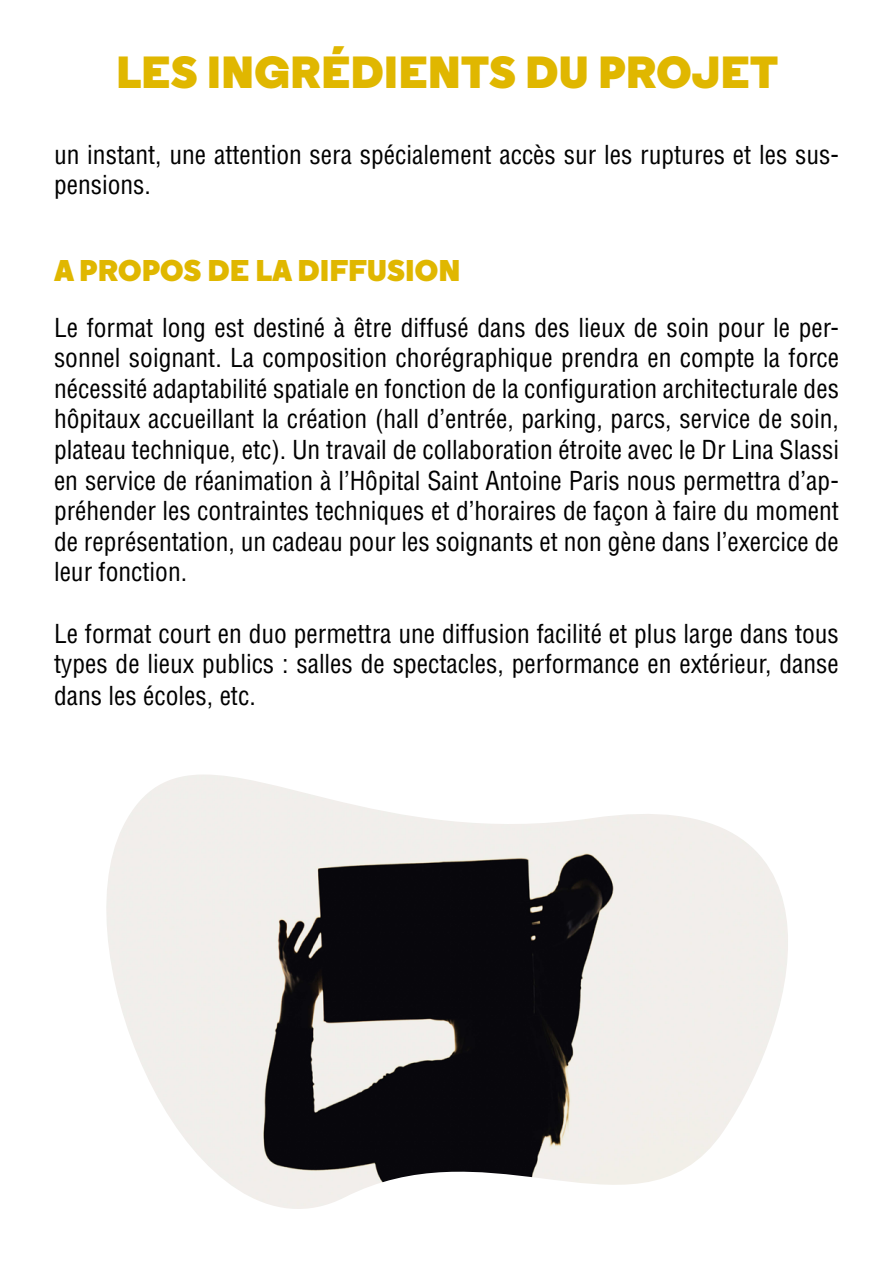
<style>
.page{position:relative;width:893px;height:1263px;background:#fff}
.page>*{position:absolute;margin:0;border:0;box-sizing:border-box;transform-origin:0 0}
.t1{font:900 45px "Regular";color:#e0b700}
.t2{font:900 30px "Regular";color:#e0b700}
.t3{font:condensed 25.5px/30.6px "Helvetica";color:#000;text-align:justify}
</style>
<div class="page">
<img style="left:106px;top:775px;width:682px;height:434px">
<h1 class="t1" style="left:116px;top:43px;width:664px">LES INGRÉDIENTS DU PROJET</h1>
<p class="t3" style="left:54px;top:139px;width:787px">un instant, une attention sera spécialement accès sur les ruptures et les sus&shy;pensions.</p>
<p class="t2" style="left:54px;top:251px;width:408px">A PROPOS DE LA DIFFUSION</p>
<p class="t3" style="left:54px;top:312px;width:787px">Le format long est destiné à être diffusé dans des lieux de soin pour le per&shy;sonnel soignant. La composition chorégraphique prendra en compte la force nécessité adaptabilité spatiale en fonction de la configuration architecturale des hôpitaux accueillant la création (hall d’entrée, parking, parcs, service de soin, plateau technique, etc). Un travail de collaboration étroite avec le Dr Lina Slassi en service de réanimation à l’Hôpital Saint Antoine Paris nous permettra d’ap&shy;préhender les contraintes techniques et d’horaires de façon à faire du moment de représentation, un cadeau pour les soignants et non gène dans l’exercice de leur fonction.</p>
<p class="t3" style="left:54px;top:618px;width:786px;line-height:31px">Le format court en duo permettra une diffusion facilité et plus large dans tous types de lieux publics : salles de spectacles, performance en extérieur, danse dans les écoles, etc.</p>
</div>
